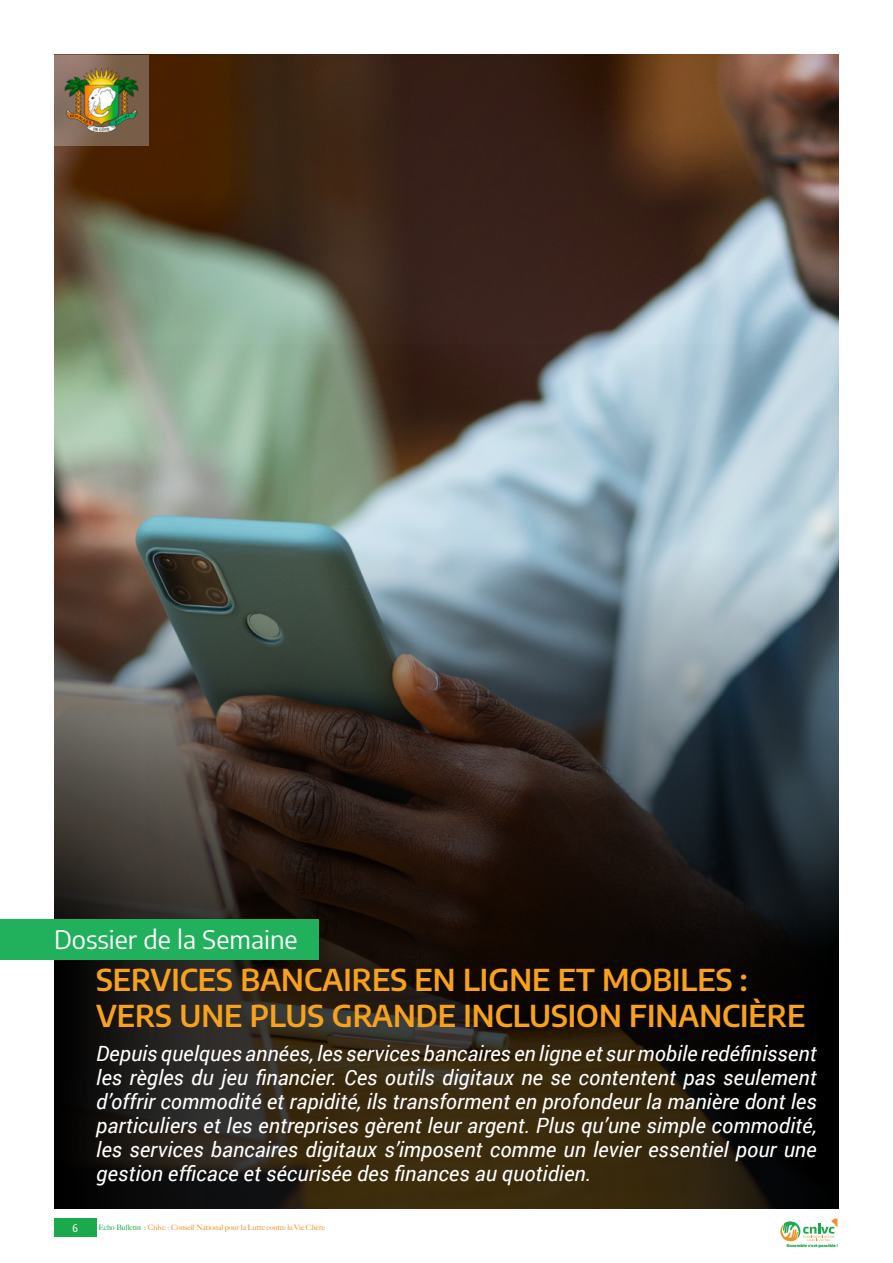
<style>
.page{position:relative;width:893px;height:1263px;background:#fff}
.page>*{position:absolute;margin:0;border:0;box-sizing:border-box;transform-origin:0 0}
.t1{font:100 condensed 30px/36px "Encode Sans";color:#f8a21c}
.t2{font:25.5px "Encode Sans";color:#fff}
.t3{font:italic 21px/24px "Roboto";color:#fff;text-align:justify}
.t4{font:500 10.5px "Encode Sans Compressed";color:#fff}
.t5{font:500 7.5px "Big Caslon";color:#f18f24}
.t6{font:900 3.9px "Montserrat";color:#1aa94b}
.s1{color:#1aa94b}
</style>
<div class="page">
<div style="left:54px;top:1218px;width:42px;height:19px;background:#1aa94b"></div>
<svg style="left:780px;top:1218px;width:57px;height:24px"></svg>
<img style="left:54px;top:54px;width:785px;height:290px">
<img style="left:54px;top:344px;width:785px;height:864px">
<svg style="left:54px;top:55px;width:95px;height:91px;background:#826857"></svg>
<img style="left:65px;top:69px;width:73px;height:63px">
<div style="left:0;top:919px;width:319px;height:41px;background:#21b15d"></div>
<p class="t2" style="left:54px;top:922px;width:245px">Dossier de la Semaine</p>
<h1 class="t1" style="left:96px;top:961px;width:711px">SERVICES BANCAIRES EN LIGNE ET MOBILES :<br>VERS UNE PLUS GRANDE INCLUSION FINANCIÈRE</h1>
<p class="t3" style="left:96px;top:1040px;width:722px">Depuis quelques années, les services bancaires en ligne et sur mobile redéfinissent les règles du jeu financier. Ces outils digitaux ne se contentent pas seulement d’offrir commodité et rapidité, ils transforment en profondeur la manière dont les particuliers et les entreprises gèrent leur argent. Plus qu’une simple commodité, les services bancaires digitaux s’imposent comme un levier essentiel pour une gestion efficace et sécurisée des finances au quotidien.</p>
<p class="t4" style="left:72px;top:1221px;width:7px">6</p>
<p class="t5" style="left:98px;top:1221px;width:228px"><span class="s1">Echo Bulletin :</span> Cnlvc : Conseil National pour la Lutte contre la Vie Chère</p>
<p class="t6" style="left:787px;top:1243px;width:53px">Ensemble c’est possible !</p>
</div>
